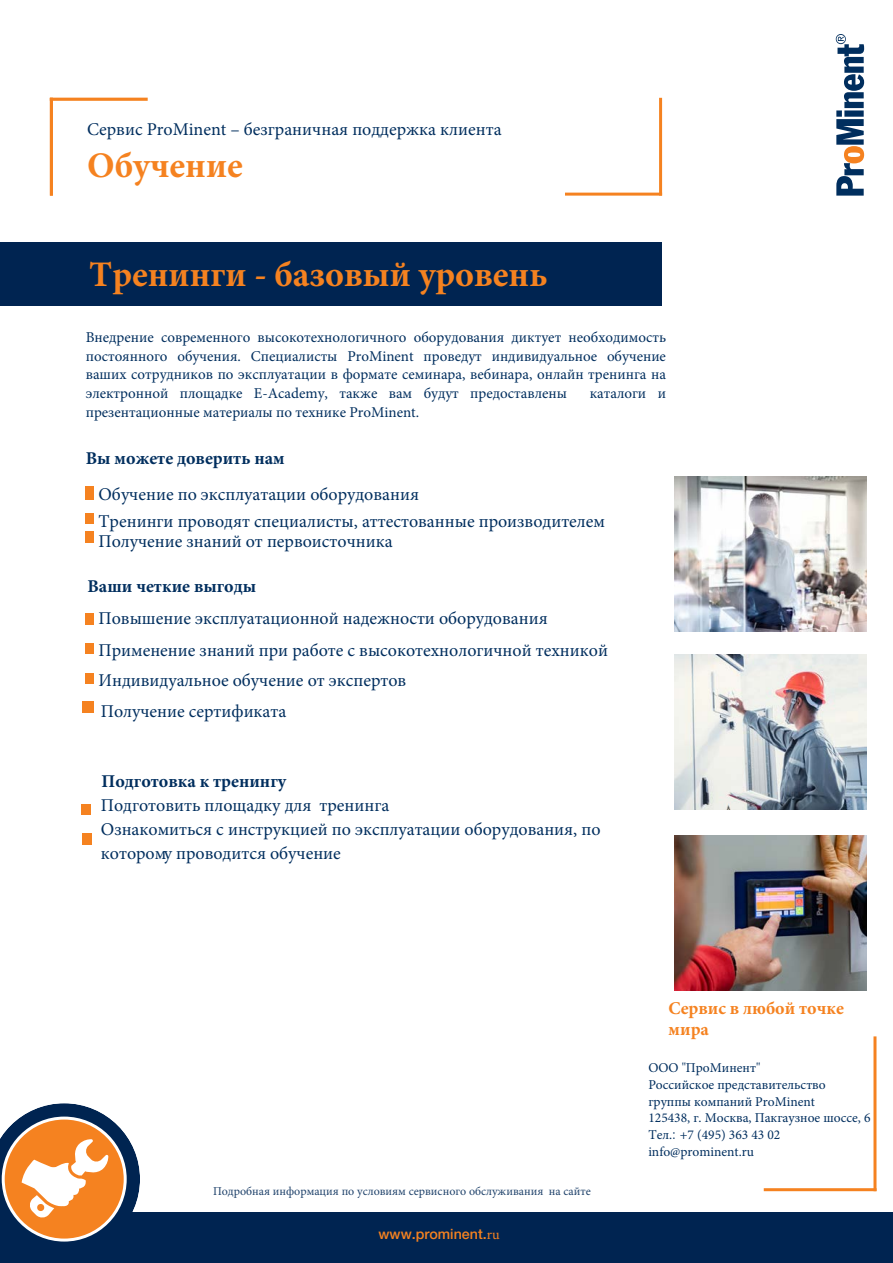
<style>
.page{position:relative;width:893px;height:1263px;background:#fff}
.page>*{position:absolute;margin:0;border:0;box-sizing:border-box;transform-origin:0 0}
.t1{font:700 36px "Minion Pro";color:#f58220}
.t2{font:18px/31px "Minion Pro";color:#002e5e}
.t3{font:700 18px "Minion Pro";color:#002e5e}
.t4{font:700 18px/21.6px "Minion Pro";color:#f58220}
.t5{font:15px/18.8px "Minion Pro";color:#002e5e;text-align:justify}
.t6{font:500 14.25px "Helvetica Neue";color:#f58220}
.t7{font:13.5px/17px "Minion Pro";color:#002e5e}
.t8{font:12px "Minion Pro";color:#1e416a}
.s1{font-family:"Minion Pro";font-weight:400}
.s2{font-family:"Helvetica Neue";font-weight:300}
</style>
<div class="page">
<svg style="left:836px;top:34px;width:28px;height:162px"></svg>
<hr style="left:764px;top:1188px;width:112px;height:3px;background:#f58220">
<hr style="left:873px;top:1036px;width:3px;height:155px;background:#f58220">
<hr style="left:659px;top:98px;width:3px;height:98px;background:#f58220">
<hr style="left:564px;top:193px;width:98px;height:3px;background:#f58220">
<div style="left:0;top:1212px;width:893px;height:51px;background:#002451"></div>
<svg style="left:0;top:1103px;width:140px;height:139px"></svg>
<img style="left:675px;top:655px;width:191px;height:155px">
<img style="left:675px;top:836px;width:191px;height:154px">
<img style="left:675px;top:477px;width:191px;height:154px">
<div style="left:85px;top:613px;width:9px;height:11px;background:#f58220"></div>
<div style="left:85px;top:643px;width:9px;height:11px;background:#f58220"></div>
<div style="left:82px;top:702px;width:11px;height:11px;background:#f58220"></div>
<div style="left:82px;top:805px;width:9px;height:10px;background:#f58220"></div>
<div style="left:82px;top:833px;width:10px;height:12px;background:#f58220"></div>
<hr style="left:50px;top:98px;width:3px;height:98px;background:#f58220">
<hr style="left:50px;top:98px;width:98px;height:3px;background:#f58220">
<div style="left:0;top:242px;width:661px;height:64px;background:#002451"></div>
<div style="left:85px;top:486px;width:9px;height:14px;background:#f58220"></div>
<div style="left:85px;top:531px;width:9px;height:12px;background:#f58220"></div>
<div style="left:85px;top:514px;width:9px;height:10px;background:#f58220"></div>
<div style="left:85px;top:674px;width:9px;height:10px;background:#f58220"></div>
<p class="t2" style="left:87px;top:114px;width:416px">Сервис ProMinent – безграничная поддержка клиента</p>
<h1 class="t1" style="left:87px;top:140px;width:157px">Обучение</h1>
<h1 class="t1" style="left:89px;top:249px;width:460px">Тренинги - базовый уровень</h1>
<p class="t5" style="left:86px;top:328px;width:582px">Внедрение современного высокотехнологичного оборудования диктует необходимость постоянного обучения. Специалисты ProMinent проведут индивидуальное обучение ваших сотрудников по эксплуатации в формате семинара, вебинара, онлайн тренинга на электронной площадке E-Academy, также вам будут предоставлены</p>
<p class="t5" style="left:590px;top:384px;width:78px">каталоги и</p>
<p class="t5" style="left:86px;top:403px;width:335px">презентационные материалы по технике ProMinent.</p>
<p class="t3" style="left:86px;top:445px;width:200px">Вы можете доверить нам</p>
<p class="t2" style="left:99px;top:480px;width:508px;line-height:27px">Обучение по эксплуатации оборудования<br>Тренинги проводят специалисты, аттестованные производителем</p>
<p class="t2" style="left:99px;top:526px;width:296px">Получение знаний от первоисточника</p>
<p class="t3" style="left:88px;top:573px;width:170px">Ваши четкие выгоды</p>
<p class="t2" style="left:99px;top:603px;width:511px">Повышение эксплуатационной надежности оборудования Применение знаний при работе с высокотехнологичной техникой Индивидуальное обучение от экспертов<br>Получение сертификата</p>
<p class="t3" style="left:102px;top:769px;width:186px">Подготовка к тренингу</p>
<p class="t2" style="left:101px;top:793px;width:501px;line-height:23.9px">Подготовить площадку для тренинга<br>Ознакомиться с инструкцией по эксплуатации оборудования, по которому проводится обучение</p>
<p class="t8" style="left:213px;top:1183px;width:379px">Подробная информация по условиям сервисного обслуживания на сайте</p>
<p class="t6" style="left:378px;top:1225px;width:123px">www.prominent.<span class="s1">ru</span></p>
<p class="t4" style="left:668px;top:997px;width:177px">Сервис в любой точке мира</p>
<p class="t7" style="left:648px;top:1059px;width:224px">ООО "ПроМинент"<br>Российское представительство группы компаний ProMinent<br>125438, г. Москва, Пакгаузное шоссе, 6<br>Тел.<span class="s2">:</span> +7 (495) 363 43 02 info@prominent.ru</p>
</div>
